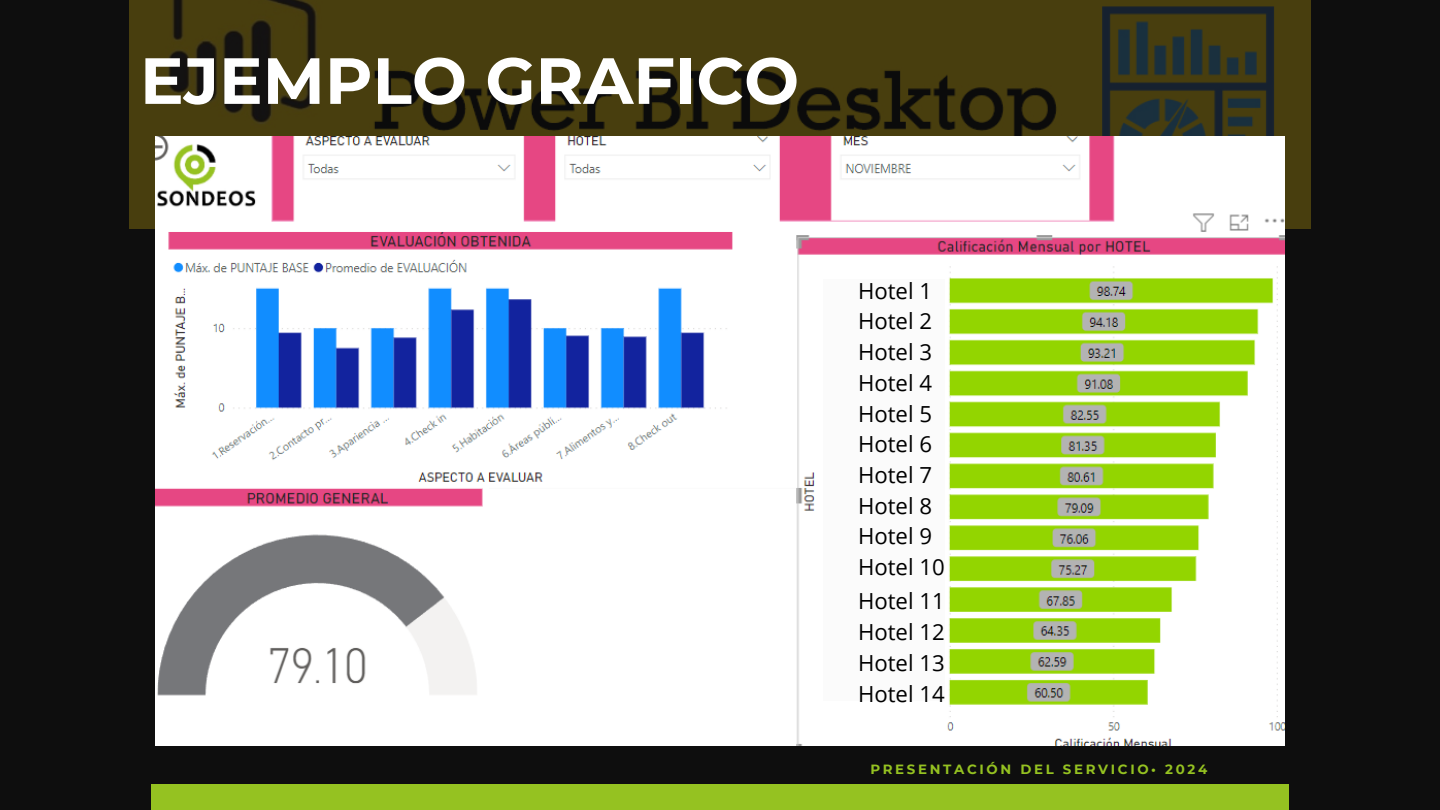
<style>
.page{position:relative;width:1440px;height:810px;background:#0e0e0e}
.page>*{position:absolute;margin:0;border:0;box-sizing:border-box;transform-origin:0 0}
.t1{font:700 65.1px "Montserrat";color:#fff}
.t2{font:22.2px "Open Sans";color:#000}
.t3{font:700 13.4px "Montserrat";letter-spacing:.2em;color:#95c221}
</style>
<div class="page">
<img style="left:130px;top:0;width:1180px;height:229px">
<div style="left:151px;top:784px;width:1138px;height:26px;background:#95c221"></div>
<img style="left:155px;top:137px;width:1130px;height:609px">
<div style="left:823px;top:279px;width:121px;height:422px;background:#fbfbfb"></div>
<div style="left:487px;top:490px;width:309px;height:256px;background:#fff"></div>
<div style="left:1142px;top:151px;width:128px;height:53px;background:#fff"></div>
<p class="t1" style="left:140px;top:41px;width:661px">EJEMPLO GRAFICO</p>
<p class="t2" style="left:858px;top:275px;width:75px">Hotel 1</p>
<p class="t2" style="left:858px;top:306px;width:75px">Hotel 2</p>
<p class="t2" style="left:858px;top:336px;width:75px">Hotel 3</p>
<p class="t2" style="left:858px;top:367px;width:75px">Hotel 4</p>
<p class="t2" style="left:858px;top:398px;width:75px">Hotel 5</p>
<p class="t2" style="left:858px;top:429px;width:75px">Hotel 6</p>
<p class="t2" style="left:858px;top:459px;width:75px">Hotel 7</p>
<p class="t2" style="left:858px;top:490px;width:75px">Hotel 8</p>
<p class="t2" style="left:858px;top:521px;width:75px">Hotel 9</p>
<p class="t2" style="left:858px;top:551px;width:88px">Hotel 10</p>
<p class="t2" style="left:858px;top:586px;width:88px">Hotel 11</p>
<p class="t2" style="left:858px;top:616px;width:88px">Hotel 12</p>
<p class="t2" style="left:858px;top:647px;width:88px">Hotel 13</p>
<p class="t2" style="left:858px;top:678px;width:88px">Hotel 14</p>
<p class="t3" style="left:870px;top:761px;width:338px">PRESENTACIÓN DEL SERVICIO• 2024</p>
</div>
